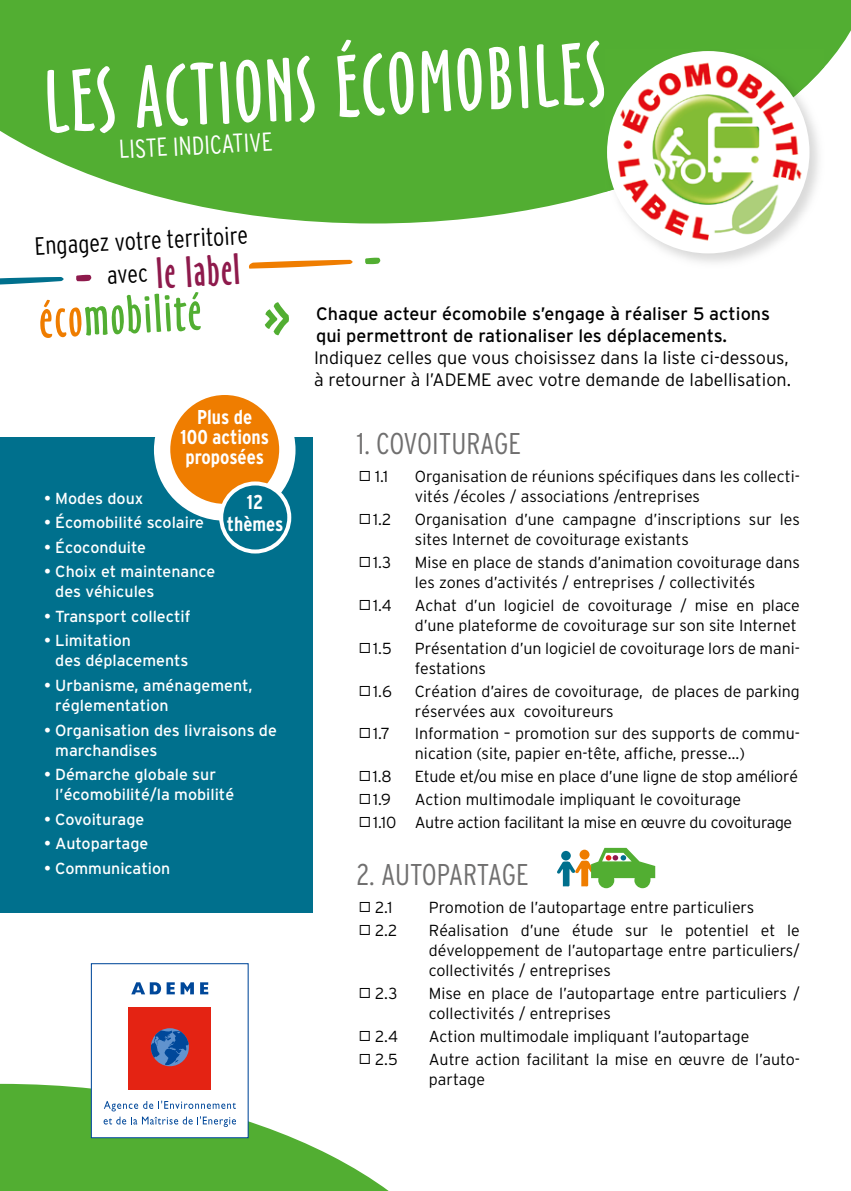
<style>
.page{position:relative;width:851px;height:1191px;background:#fff}
.page>*{position:absolute;margin:0;border:0;box-sizing:border-box;transform-origin:0 0}
.t1{font:86.2px "Oz Handicraft BT";color:#52ae32}
.t2{font:81.2px "Oz Handicraft BT";color:#fff}
.t3{font:50px "Oz Handicraft BT";color:#52ae32}
.t4{font:40.6px "Oz Handicraft BT";color:#8e1a4c}
.t5{font:300 condensed 30px "Interstate";letter-spacing:-.01em;color:#706f6f}
.t6{font:300 condensed 26px "Interstate";color:#fff}
.t7{font:300 condensed 25px "Interstate";color:#000}
.t8{font:700 condensed 20px/20px "Interstate";color:#fff;text-align:center}
.t9{font:300 18px/22px "Interstate";color:#000}
.t10{font:18px/22px "Interstate";color:#000}
.t11{font:300 16px/20px "Interstate";color:#000}
.t12{font:16px/20px "Interstate";color:#fff}
.t13{font:300 16px/22.8px "Interstate";letter-spacing:-.02em;color:#000;text-align:center}
.s1{color:#ef7d00}
</style>
<div class="page">
<svg style="left:0;top:1083px;width:389px;height:108px;fill:#52ae32"></svg>
<div style="left:0;top:437px;width:312px;height:475px;background:#00708d"></div>
<svg style="left:0;top:0;width:850px;height:223px;background:#65b749"></svg>
<svg style="left:249px;top:260px;width:103px;height:9px"></svg>
<svg style="left:365px;top:258px;width:15px;height:6px"></svg>
<svg style="left:0;top:277px;width:64px;height:8px"></svg>
<svg style="left:76px;top:275px;width:15px;height:6px"></svg>
<img style="left:604px;top:192px;width:220px;height:71px">
<div style="left:604px;top:48px;width:220px;height:16px;background:#53af32"></div>
<img style="left:604px;top:64px;width:220px;height:128px">
<svg style="left:604px;top:90px;width:1px;height:17px"></svg>
<img style="left:607px;top:51px;width:202px;height:202px;border-radius:101px">
<div style="left:91px;top:963px;width:157px;height:174px;background:#fff"></div>
<div style="left:91px;top:963px;width:158px;height:175px;border:1px solid #00489a"></div>
<div style="left:128px;top:1006px;width:83px;height:83px;background:#e42313"></div>
<svg style="left:151px;top:1028px;width:38px;height:38px"></svg>
<svg style="left:131px;top:982px;width:63px;height:12px"></svg>
<svg style="left:200px;top:982px;width:8px;height:12px"></svg>
<svg style="left:104px;top:1100px;width:132px;height:27px"></svg>
<div style="left:154px;top:379px;width:141px;height:142px;background:#fff;border-radius:50%"></div>
<div style="left:170px;top:395px;width:109px;height:109px;background:#ef7d00;border-radius:50%"></div>
<svg style="left:219px;top:481px;width:72px;height:72px"></svg>
<svg style="left:557px;top:848px;width:98px;height:40px"></svg>
<h2 class="t2" style="left:42px;top:55px;width:562px;rotate:-3deg">LES ACTIONS ÉCOMOBILES</h2>
<h3 class="t6" style="left:118px;top:135px;width:155px;rotate:-3deg">LISTE INDICATIVE</h3>
<h3 class="t7" style="left:34px;top:232px;width:215px;rotate:-3deg">Engagez votre territoire</h3>
<h3 class="t4" style="left:155px;top:250px;width:85px;rotate:-3deg">le label</h3>
<h3 class="t3" style="left:37px;top:290px;width:164px;rotate:-3deg"><span class="s1">éco</span>mobilité</h3>
<h3 class="t7" style="left:106px;top:261px;width:43px;rotate:-3deg">avec</h3>
<h1 class="t1" style="left:262px;top:261px;width:29px">»</h1>
<p class="t8" style="left:180px;top:407px;width:90px">Plus de<br>100 actions proposées</p>
<p class="t8" style="left:227px;top:491px;width:58px;line-height:22px">12 thèmes</p>
<p class="t12" style="left:44px;top:488px;width:101px">• Modes doux</p>
<p class="t12" style="left:44px;top:512px;width:162px">• Écomobilité scolaire</p>
<p class="t12" style="left:44px;top:537px;width:104px">• Écoconduite</p>
<p class="t12" style="left:55px;top:561px;width:162px;text-indent:-11px">• Choix et maintenance des véhicules</p>
<p class="t12" style="left:44px;top:606px;width:148px">• Transport collectif</p>
<p class="t12" style="left:55px;top:630px;width:135px;text-indent:-11px">• Limitation<br>des déplacements</p>
<p class="t12" style="left:55px;top:675px;width:199px;text-indent:-11px">• Urbanisme, aménagement, réglementation</p>
<p class="t12" style="left:55px;top:720px;width:223px;text-indent:-11px">• Organisation des livraisons de marchandises</p>
<p class="t12" style="left:55px;top:764px;width:180px;text-indent:-11px">• Démarche globale sur l’écomobilité/la mobilité</p>
<p class="t12" style="left:44px;top:809px;width:102px">• Covoiturage</p>
<p class="t12" style="left:44px;top:833px;width:106px">• Autopartage</p>
<p class="t12" style="left:44px;top:858px;width:128px">• Communication</p>
<p class="t10" style="left:316px;top:302px;width:455px">Chaque acteur écomobile s’engage à réaliser 5 actions qui permettront de rationaliser les déplacements.</p>
<p class="t9" style="left:314px;top:346px;width:478px">Indiquez celles que vous choisissez dans la liste ci-dessous, à retourner à l’ADEME avec votre demande de labellisation.</p>
<h3 class="t5" style="left:357px;top:426px;width:166px">1. COVOITURAGE</h3>
<p class="t11" style="left:375px;top:466px;width:15px">1.1</p>
<p class="t11" style="left:415px;top:466px;width:386px">Organisation de réunions spécifiques dans les collecti&shy;vités /écoles / associations /entreprises</p>
<p class="t11" style="left:373px;top:509px;width:19px">1.2</p>
<p class="t11" style="left:415px;top:509px;width:386px">Organisation d’une campagne d’inscriptions sur les sites Internet de covoiturage existants</p>
<p class="t11" style="left:373px;top:552px;width:20px">1.3</p>
<p class="t11" style="left:415px;top:552px;width:386px">Mise en place de stands d’animation covoiturage dans les zones d’activités / entreprises / collectivités</p>
<p class="t11" style="left:373px;top:595px;width:20px">1.4</p>
<p class="t11" style="left:415px;top:595px;width:386px">Achat d’un logiciel de covoiturage / mise en place d’une plateforme de covoiturage sur son site Internet</p>
<p class="t11" style="left:373px;top:638px;width:20px">1.5</p>
<p class="t11" style="left:415px;top:638px;width:386px">Présentation d’un logiciel de covoiturage lors de mani&shy;festations</p>
<p class="t11" style="left:373px;top:681px;width:20px">1.6</p>
<p class="t11" style="left:415px;top:681px;width:386px">Création d’aires de covoiturage, de places de parking réservées aux covoitureurs</p>
<p class="t11" style="left:373px;top:723px;width:18px">1.7</p>
<p class="t11" style="left:415px;top:723px;width:386px">Information – promotion sur des supports de commu&shy;nication (site, papier en-tête, affiche, presse…)</p>
<p class="t11" style="left:373px;top:766px;width:20px">1.8</p>
<p class="t11" style="left:415px;top:766px;width:385px">Etude et/ou mise en place d’une ligne de stop amélioré</p>
<p class="t11" style="left:373px;top:789px;width:19px">1.9</p>
<p class="t13" style="left:373px;top:788px;width:420px">Action multimodale impliquant le covoiturage<br>1.10 Autre action facilitant la mise en œuvre du covoiturage</p>
<h3 class="t5" style="left:357px;top:857px;width:173px">2. AUTOPARTAGE</h3>
<p class="t11" style="left:375px;top:897px;width:19px">2.1</p>
<p class="t11" style="left:429px;top:897px;width:327px">Promotion de l’autopartage entre particuliers</p>
<p class="t11" style="left:375px;top:920px;width:24px">2.2</p>
<p class="t11" style="left:429px;top:920px;width:372px;text-align:justify">Réalisation d’une étude sur le potentiel et le développement de l’autopartage entre particuliers/ collectivités / entreprises</p>
<p class="t11" style="left:375px;top:983px;width:24px">2.3</p>
<p class="t11" style="left:429px;top:983px;width:372px">Mise en place de l’autopartage entre particuliers / collectivités / entreprises</p>
<p class="t11" style="left:375px;top:1026px;width:24px">2.4</p>
<p class="t11" style="left:429px;top:1026px;width:322px">Action multimodale impliquant l’autopartage</p>
<p class="t11" style="left:375px;top:1049px;width:24px">2.5</p>
<p class="t11" style="left:429px;top:1049px;width:372px">Autre action facilitant la mise en œuvre de l’auto&shy;partage</p>
</div>
